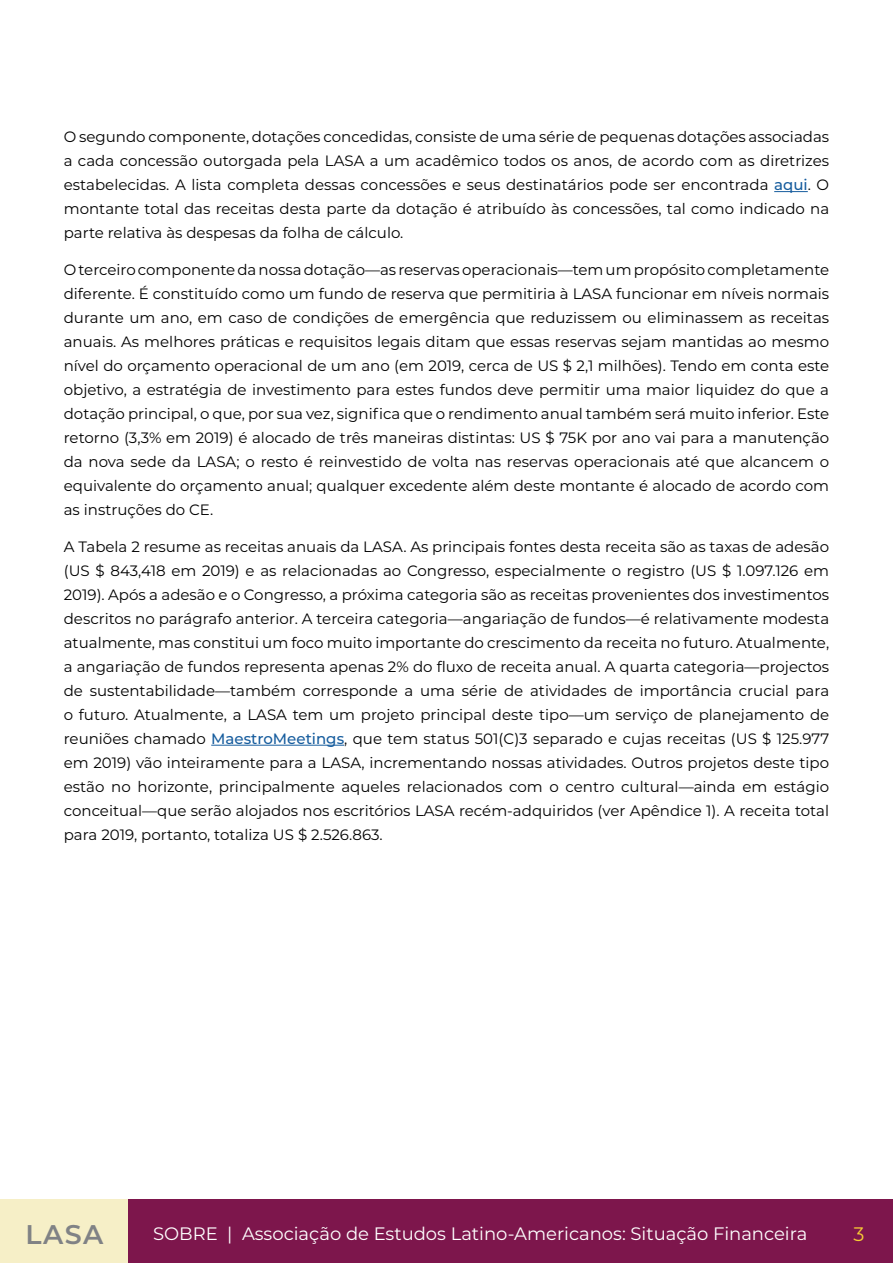
<style>
.page{position:relative;width:893px;height:1263px;background:#fff}
.page>*{position:absolute;margin:0;border:0;box-sizing:border-box;transform-origin:0 0}
.t1{font:600 27px "Montserrat";color:#808285}
.t2{font:19.5px "Montserrat";color:#f8ce34}
.t3{font:18px "Montserrat";color:#fff}
.Cuerpo_de_texto{font:15px/24px "Montserrat";color:#000;text-align:justify}
.s1{font-weight:500;color:#175d9e}
</style>
<div class="page">
<div style="left:0;top:1199px;width:129px;height:64px;background:#f6efc7"></div>
<div style="left:129px;top:1199px;width:764px;height:64px;background:#7d164c"></div>
<hr style="left:774px;top:191px;width:34px;height:1px;background:#175d9e">
<hr style="left:211px;top:745px;width:133px;height:1px;background:#175d9e">
<p class="Cuerpo_de_texto" style="left:64px;top:124px;width:767px">O segundo componente, dotações concedidas, consiste de uma série de pequenas dotações associadas a cada concessão outorgada pela LASA a um acadêmico todos os anos, de acordo com as diretrizes estabelecidas. A lista completa dessas concessões e seus destinatários pode ser encontrada <span class="s1">aqui</span>. O montante total das receitas desta parte da dotação é atribuído às concessões, tal como indicado na parte relativa às despesas da folha de cálculo.</p>
<p class="Cuerpo_de_texto" style="left:64px;top:257px;width:767px">O terceiro componente da nossa dotação—as reservas operacionais—tem um propósito completamente diferente. É constituído como um fundo de reserva que permitiria à LASA funcionar em níveis normais durante um ano, em caso de condições de emergência que reduzissem ou eliminassem as receitas anuais. As melhores práticas e requisitos legais ditam que essas reservas sejam mantidas ao mesmo nível do orçamento operacional de um ano (em 2019, cerca de US $ 2,1 milhões). Tendo em conta este objetivo, a estratégia de investimento para estes fundos deve permitir uma maior liquidez do que a dotação principal, o que, por sua vez, significa que o rendimento anual também será muito inferior. Este retorno (3,3% em 2019) é alocado de três maneiras distintas: US $ 75K por ano vai para a manutenção da nova sede da LASA; o resto é reinvestido de volta nas reservas operacionais até que alcancem o equivalente do orçamento anual; qualquer excedente além deste montante é alocado de acordo com as instruções do CE.</p>
<p class="Cuerpo_de_texto" style="left:64px;top:534px;width:767px">A Tabela 2 resume as receitas anuais da LASA. As principais fontes desta receita são as taxas de adesão (US $ 843,418 em 2019) e as relacionadas ao Congresso, especialmente o registro (US $ 1.097.126 em 2019). Após a adesão e o Congresso, a próxima categoria são as receitas provenientes dos investimentos descritos no parágrafo anterior. A terceira categoria—angariação de fundos—é relativamente modesta atualmente, mas constitui um foco muito importante do crescimento da receita no futuro. Atualmente, a angariação de fundos representa apenas 2% do fluxo de receita anual. A quarta categoria—projectos de sustentabilidade—também corresponde a uma série de atividades de importância crucial para o futuro. Atualmente, a LASA tem um projeto principal deste tipo—um serviço de planejamento de reuniões chamado <span class="s1">MaestroMeetings</span>, que tem status 501(C)3 separado e cujas receitas (US $ 125.977 em 2019) vão inteiramente para a LASA, incrementando nossas atividades. Outros projetos deste tipo estão no horizonte, principalmente aqueles relacionados com o centro cultural—ainda em estágio conceitual—que serão alojados nos escritórios LASA recém-adquiridos (ver Apêndice 1). A receita total para 2019, portanto, totaliza US $ 2.526.863.</p>
<h1 class="t1" style="left:26px;top:1215px;width:79px">LASA</h1>
<p class="t3" style="left:153px;top:1221px;width:656px">SOBRE | Associação de Estudos Latino-Americanos: Situação Financeira</p>
<h2 class="t2" style="left:853px;top:1220px;width:12px">3</h2>
</div>
